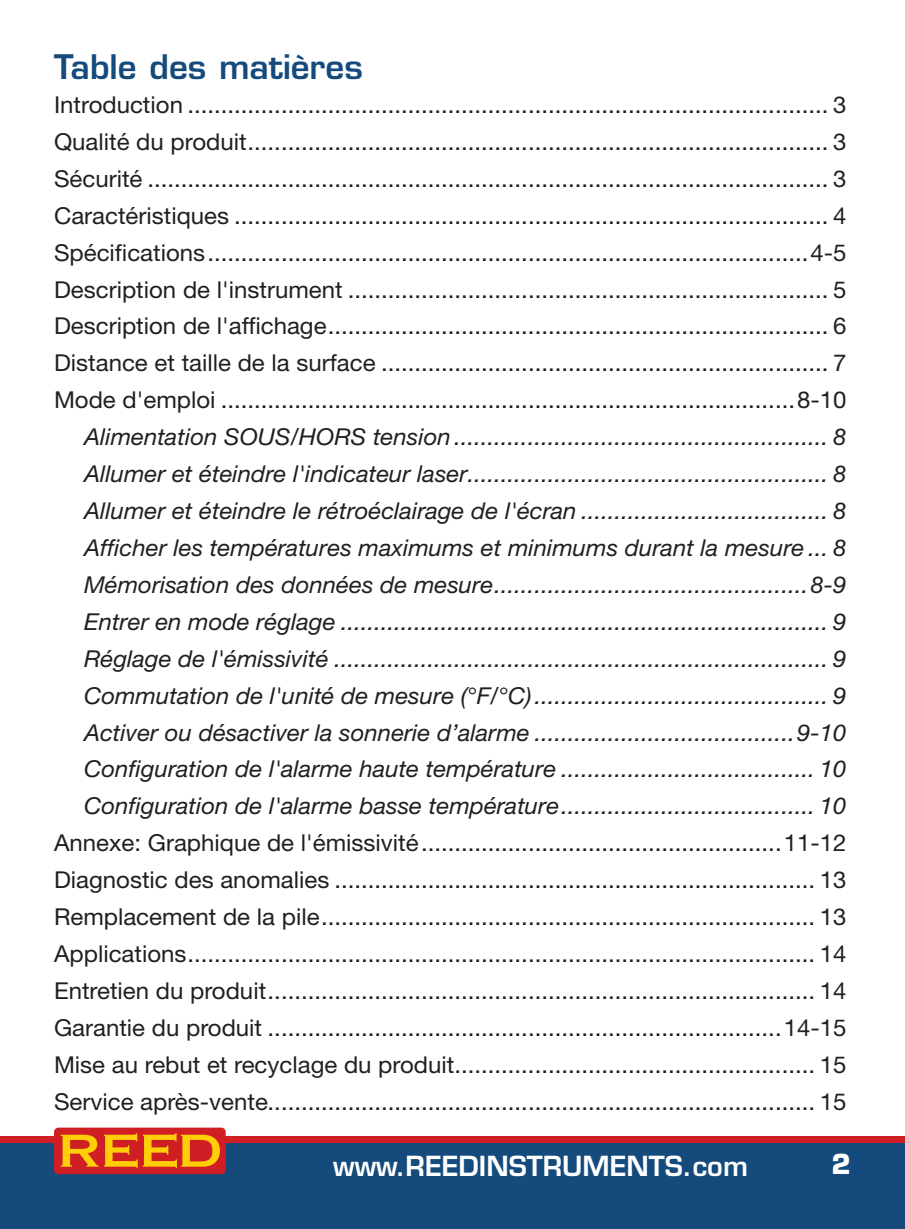
<style>
.page{position:relative;width:905px;height:1229px;background:#fff}
.page>*{position:absolute;margin:0;border:0;box-sizing:border-box;transform-origin:0 0}
.t1{font:600 33px "Eurostile LT Std";color:#144a7c}
.t2{font:600 27px "Eurostile LT Std";color:#fff}
.t3{font:700 27px "Eurostile LT Std";color:#fff}
.t4{font:23.4px/36.9px "Helvetica Neue LT Std";color:#231f20;text-align:justify}
.t5{font:italic 23.4px/36.9px "Helvetica Neue LT Std";color:#231f20;text-align:justify}
</style>
<div class="page">
<div style="left:0;top:1137px;width:904px;height:91px;background:#144a7c"></div>
<div style="left:0;top:1136px;width:904px;height:6px;background:#d01e25"></div>
<div style="left:54px;top:1127px;width:172px;height:47px;background:#d01e25;border-radius:4px"></div>
<svg style="left:61px;top:1133px;width:159px;height:34px"></svg>
<h1 class="t1" style="left:54px;top:46px;width:310px">Table des matières</h1>
<p class="t4" style="left:54px;top:86px;width:793px">Introduction ................................................................................................ 3<br>Qualité du produit....................................................................................... 3<br>Sécurité ...................................................................................................... 3<br>Caractéristiques ......................................................................................... 4<br>Spécifications..........................................................................................4-5<br>Description de l'instrument ........................................................................ 5<br>Description de l'affichage........................................................................... 6<br>Distance et taille de la surface ................................................................... 7<br>Mode d'emploi ......................................................................................8-10</p>
<p class="t5" style="left:84px;top:418px;width:763px">Alimentation SOUS/HORS tension ........................................................ 8<br>Allumer et éteindre l'indicateur laser...................................................... 8<br>Allumer et éteindre le rétroéclairage de l'écran ..................................... 8<br>Afficher les températures maximums et minimums durant la mesure ... 8<br>Mémorisation des données de mesure...............................................8-9<br>Entrer en mode réglage ......................................................................... 9<br>Réglage de l'émissivité .......................................................................... 9<br>Commutation de l'unité de mesure (°F/°C)............................................ 9<br>Activer ou désactiver la sonnerie d’alarme .......................................9-10<br>Configuration de l'alarme haute température ...................................... 10<br>Configuration de l'alarme basse température...................................... 10</p>
<p class="t4" style="left:54px;top:824px;width:793px">Annexe: Graphique de l'émissivité......................................................11-12<br>Diagnostic des anomalies ........................................................................ 13<br>Remplacement de la pile.......................................................................... 13<br>Applications.............................................................................................. 14<br>Entretien du produit.................................................................................. 14<br>Garantie du produit .............................................................................14-15<br>Mise au rebut et recyclage du produit...................................................... 15<br>Service après-vente.................................................................................. 15</p>
<p class="t2" style="left:333px;top:1148px;width:416px">www.REEDINSTRUMENTS.com</p>
<p class="t3" style="left:831px;top:1147px;width:21px">2</p>
</div>
